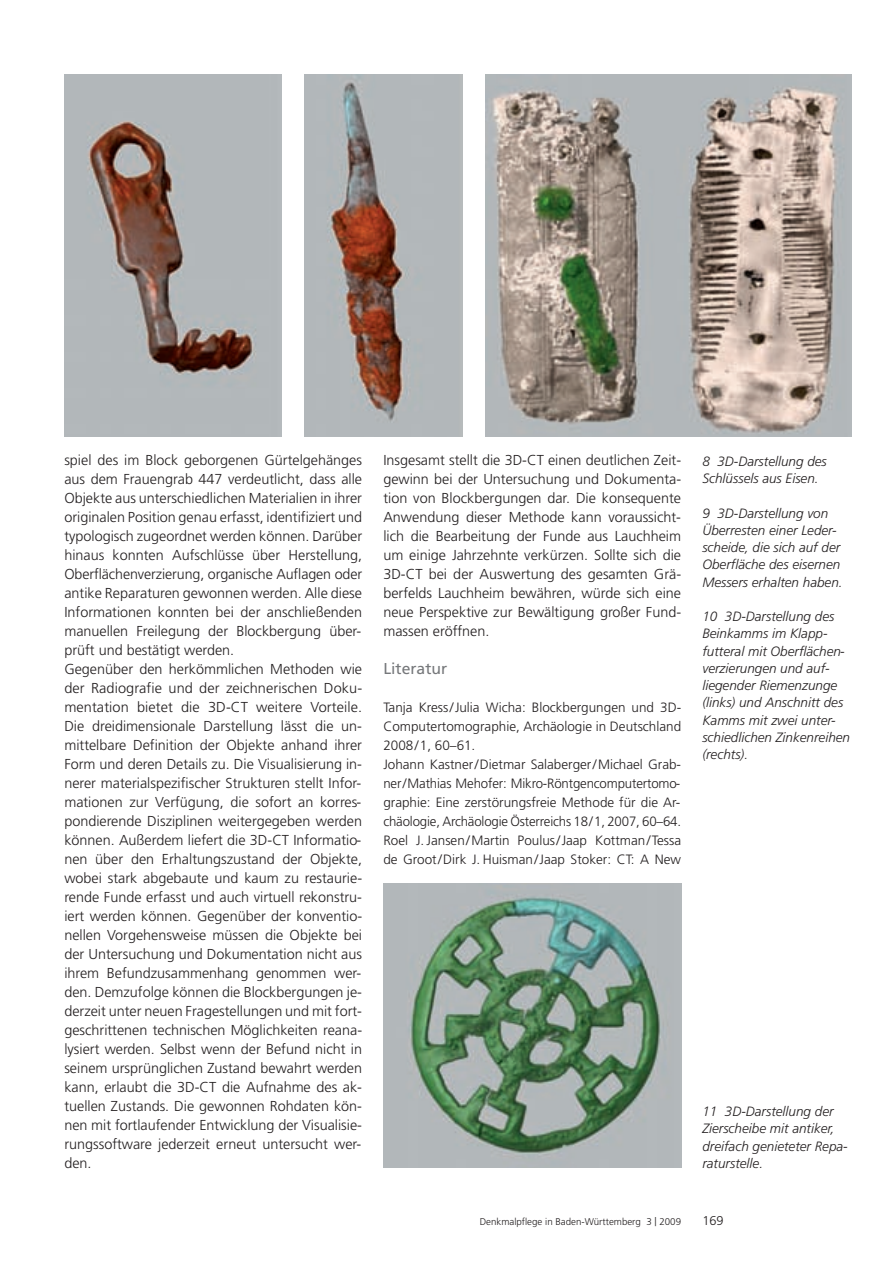
<style>
.page{position:relative;width:893px;height:1263px;background:#fff}
.page>*{position:absolute;margin:0;border:0;box-sizing:border-box;transform-origin:0 0}
.t1{font:15.75px "Frutiger";color:#76787b}
.t2{font:300 14.4px/19px "Frutiger";color:#231f20}
.t3{font:italic 300 13.5px/17.2px "Frutiger";color:#231f20}
.t4{font:300 13.5px/19px "Frutiger";color:#231f20}
.t5{font:300 12.75px "Frutiger";color:#231f20}
.t6{font:300 9.75px "Frutiger";color:#231f20}
.s1{font-size:12px}
</style>
<div class="page">
<img style="left:64px;top:75px;width:217px;height:362px">
<img style="left:485px;top:75px;width:366px;height:362px">
<img style="left:383px;top:883px;width:298px;height:285px">
<img style="left:304px;top:75px;width:158px;height:362px">
<p class="t2" style="left:64px;top:452px;width:299px">spiel des im Block geborgenen Gürtelgehänges aus dem Frauengrab 447 verdeutlicht, dass alle Objekte aus unterschiedlichen Materialien in ihrer originalen Position genau erfasst, identifiziert und typologisch zugeordnet werden können. Darüber hinaus konnten Aufschlüsse über Herstellung, Oberflächenverzierung, organische Auflagen oder antike Reparaturen gewonnen werden. Alle diese Informationen konnten bei der anschließenden manuellen Freilegung der Blockbergung über&shy;prüft und bestätigt werden.<br>Gegenüber den herkömmlichen Methoden wie der Radiografie und der zeichnerischen Doku&shy;mentation bietet die 3D-CT weitere Vorteile.<br>Die dreidimensionale Darstellung lässt die un - mittelbare Definition der Objekte anhand ihrer Form und deren Details zu. Die Visualisierung in&shy;nerer materialspezifischer Strukturen stellt Infor&shy;mationen zur Verfügung, die sofort an korres&shy;pondierende Disziplinen weitergegeben werden können. Außerdem liefert die 3D-CT Informatio&shy;nen über den Erhaltungszustand der Objekte, wobei stark abgebaute und kaum zu restaurie&shy;rende Funde erfasst und auch virtuell rekonstru&shy;iert werden können. Gegenüber der konventio&shy;nellen Vorgehensweise müssen die Objekte bei der Untersuchung und Dokumentation nicht aus ihrem Befundzusammenhang genommen wer&shy;den. Demzufolge können die Blockbergungen je&shy;derzeit unter neuen Fragestellungen und mit fort&shy;geschrittenen technischen Möglichkeiten reana&shy;lysiert werden. Selbst wenn der Befund nicht in seinem ursprünglichen Zustand bewahrt werden kann, erlaubt die 3D-CT die Aufnahme des ak - tuellen Zustands. Die gewonnen Rohdaten kön&shy;nen mit fortlaufender Entwicklung der Visualisie&shy;rungssoftware jederzeit erneut untersucht wer&shy;den.</p>
<p class="t2" style="left:383px;top:452px;width:299px;text-align:justify">Insgesamt stellt die 3D-CT einen deutlichen Zeit&shy;gewinn bei der Untersuchung und Dokumenta&shy;tion von Blockbergungen dar. Die konsequente Anwendung dieser Methode kann voraussicht&shy;lich die Bearbeitung der Funde aus Lauchheim um einige Jahrzehnte verkürzen. Sollte sich die 3D-CT bei der Auswertung des gesamten Grä&shy;berfelds Lauchheim bewähren, würde sich eine neue Perspektive zur Bewältigung großer Fund&shy;massen eröffnen.</p>
<p class="t1" style="left:383px;top:662px;width:65px">Literatur</p>
<p class="t4" style="left:383px;top:699px;width:299px">Tanja Kress/Julia Wicha: Blockbergungen und 3D-Computertomographie, Archäologie in Deutschland 2008/1, 60–61.<br>Johann Kastner/Dietmar Salaberger/Michael Grab&shy;ner/Mathias Mehofer: Mikro-Röntgencomputertomo&shy;graphie: Eine zerstörungsfreie Methode für die Ar&shy;chäologie, Archäologie Österreichs 18/1, 2007, 60–64.<br>Roel J. Jansen/Martin Poulus/Jaap Kottman/Tessa de Groot/Dirk J. Huisman/Jaap Stoker: CT: A New</p>
<p class="t3" style="left:702px;top:453px;width:126px">8 3D-Darstellung des<br>Schlüssels aus Eisen.</p>
<p class="t3" style="left:702px;top:505px;width:142px">9 3D-Darstellung von<br>Überresten einer Leder&shy;scheide, die sich auf der<br>Oberfläche des eisernen<br>Messers erhalten haben.</p>
<p class="t3" style="left:702px;top:609px;width:149px">10 3D-Darstellung des<br>Beinkamms im Klapp - futteral mit Oberflächen&shy;verzierungen und auf - liegender Riemenzunge (links) und Anschnitt des<br>Kamms mit zwei unter&shy;schiedlichen Zinkenreihen (rechts).</p>
<p class="t3" style="left:702px;top:1104px;width:147px">11 3D-Darstellung der<br>Zierscheibe mit antiker, dreifach genieteter Repa&shy;raturstelle.</p>
<p class="t6" style="left:480px;top:1217px;width:203px">Denkmalpflege in Baden-Württemberg 3 <span class="s1">|</span> 2009</p>
<p class="t5" style="left:702px;top:1215px;width:23px">169</p>
</div>
